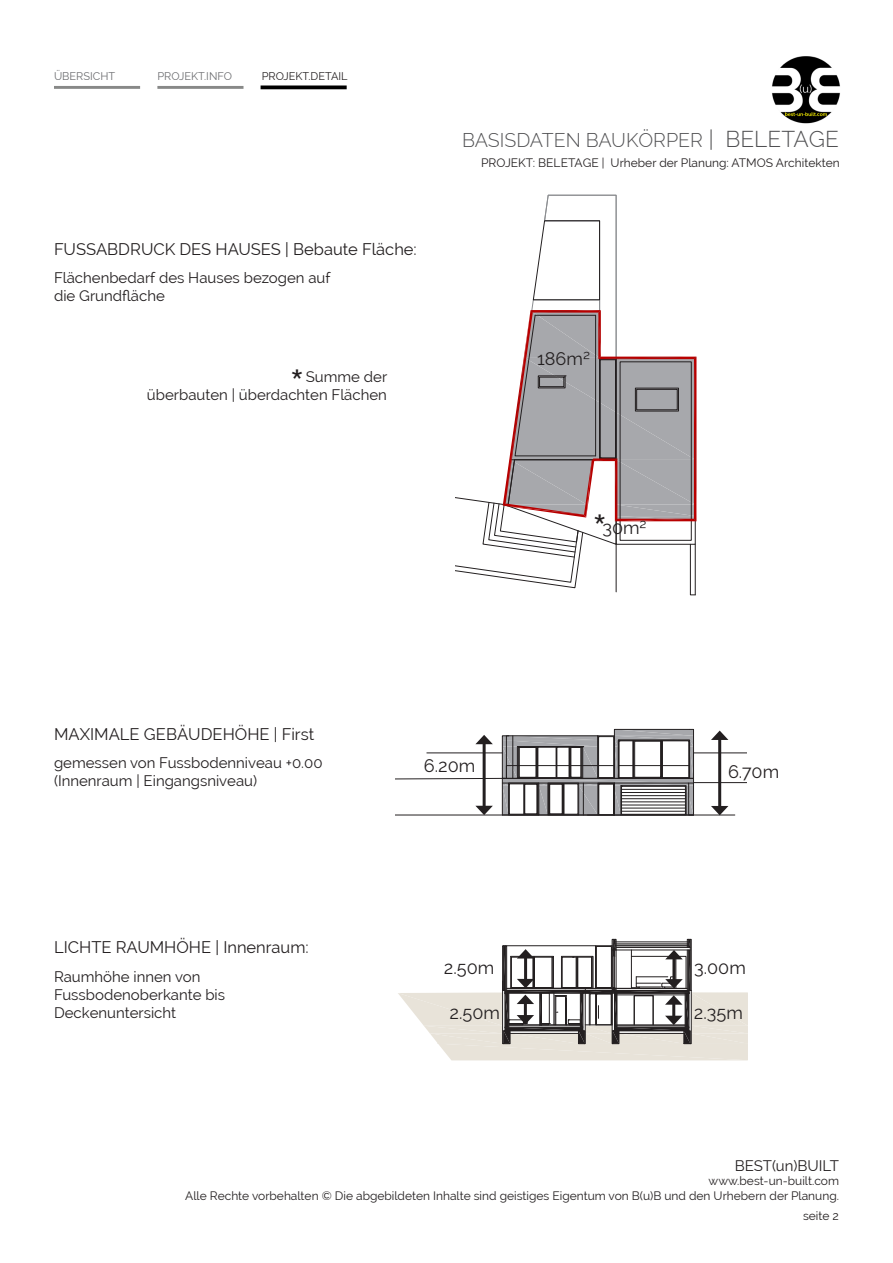
<style>
.page{position:relative;width:893px;height:1263px;background:#fff}
.page>*{position:absolute;margin:0;border:0;box-sizing:border-box;transform-origin:0 0}
.t1{font:49.5px "Raleway";color:#231f20}
.t2{font:300 19.5px "Raleway";color:#505052}
.t3{font:18px "Raleway";color:#231f20}
.t4{font:16.5px "Raleway";color:#231f20}
.t5{font:15px/18px "Raleway";color:#231f20}
.t6{font:12px/14.4px "Raleway";color:#231f20;text-align:right}
.t7{font:10.95px "Raleway";color:#6c6d70}
.t8{font:10.95px "Raleway";color:#231f20}
.s1{font-size:22.5px}
</style>
<div class="page">
<hr style="left:54px;top:86px;width:86px;height:3px;background:#555655">
<svg style="left:261px;top:85px;width:86px;height:4px"></svg>
<hr style="left:157px;top:86px;width:86px;height:3px;background:#555655">
<img style="left:772px;top:56px;width:68px;height:68px">
<hr style="left:693px;top:753px;width:53px;height:1px;background:#231f20">
<hr style="left:395px;top:815px;width:340px;height:1px;background:#231f20">
<hr style="left:693px;top:782px;width:53px;height:1px;background:#231f20">
<svg style="left:455px;top:195px;width:241px;height:400px"></svg>
<hr style="left:718px;top:737px;width:3px;height:72px;background:#231f20">
<svg style="left:711px;top:806px;width:17px;height:9px"></svg>
<svg style="left:711px;top:730px;width:17px;height:10px"></svg>
<svg style="left:395px;top:729px;width:299px;height:87px"></svg>
<svg style="left:398px;top:939px;width:350px;height:121px"></svg>
<p class="t7" style="left:54px;top:70px;width:63px">ÜBERSICHT</p>
<p class="t7" style="left:157px;top:70px;width:76px">PROJEKT.INFO</p>
<p class="t8" style="left:262px;top:70px;width:87px">PROJEKT.DETAIL</p>
<p class="t4" style="left:54px;top:239px;width:364px">FUSSABDRUCK DES HAUSES | Bebaute Fläche:</p>
<p class="t5" style="left:54px;top:269px;width:278px">Flächenbedarf des Hauses bezogen auf die Grundfläche</p>
<p class="t1" style="left:289px;top:358px;width:17px">*</p>
<p class="t5" style="left:306px;top:367px;width:83px">Summe der</p>
<p class="t5" style="left:147px;top:385px;width:242px">überbauten | überdachten Flächen</p>
<h2 class="t2" style="left:462px;top:128px;width:378px">BASISDATEN BAUKÖRPER <span class="s1">| BELETAGE</span></h2>
<p class="t6" style="left:481px;top:156px;width:360px">PROJEKT: BELETAGE | Urheber der Planung: ATMOS Architekten</p>
<p class="t3" style="left:537px;top:348px;width:54px">186m²</p>
<p class="t1" style="left:592px;top:504px;width:17px">*</p>
<p class="t3" style="left:602px;top:517px;width:46px">30m²</p>
<p class="t4" style="left:54px;top:724px;width:262px">MAXIMALE GEBÄUDEHÖHE | First</p>
<p class="t5" style="left:54px;top:754px;width:270px">gemessen von Fussbodenniveau +0.00 (Innenraum | Eingangsniveau)</p>
<p class="t4" style="left:54px;top:938px;width:256px">LICHTE RAUMHÖHE | Innenraum:</p>
<p class="t5" style="left:54px;top:967px;width:173px">Raumhöhe innen von<br>Fussbodenoberkante bis<br>Deckenuntersicht</p>
<p class="t3" style="left:424px;top:756px;width:53px">6.20m</p>
<p class="t3" style="left:444px;top:957px;width:52px">2.50m</p>
<p class="t3" style="left:449px;top:1002px;width:52px">2.50m</p>
<p class="t3" style="left:728px;top:761px;width:53px">6.70m</p>
<p class="t3" style="left:694px;top:957px;width:53px">3.00m</p>
<p class="t3" style="left:694px;top:1002px;width:51px">2.35m</p>
<p class="t5" style="left:735px;top:1156px;width:106px">BEST(un)BUILT</p>
<p class="t6" style="left:185px;top:1174px;width:655px">www.best-un-built.com<br>Alle Rechte vorbehalten © Die abgebildeten Inhalte sind geistiges Eigentum von B(u)B und den Urhebern der Planung.</p>
<p class="t6" style="left:803px;top:1209px;width:37px">seite 2</p>
</div>
